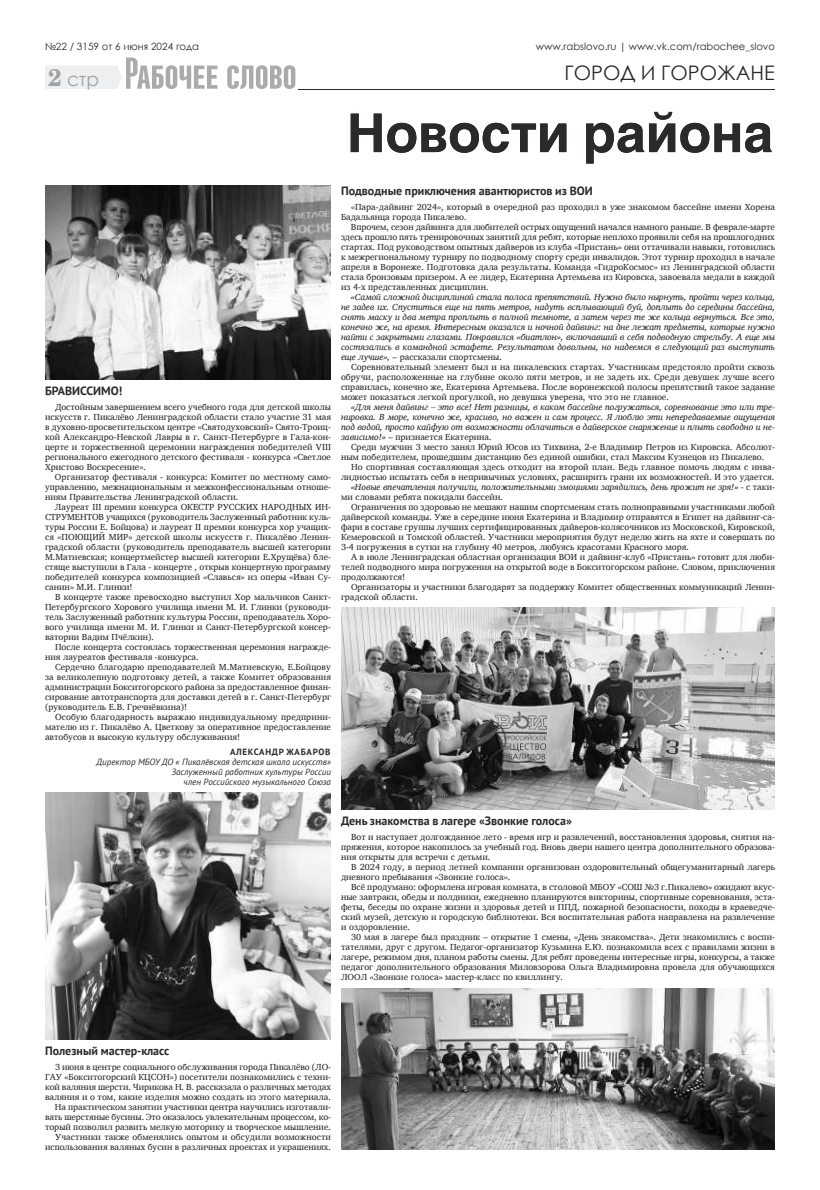
<style>
.page{position:relative;width:820px;height:1190px;background:#fff}
.page>*{position:absolute;margin:0;border:0;box-sizing:border-box;transform-origin:0 0}
.t1{font:700 53px "Helios";color:#2b292a}
.t2{font:20px "Century Gothic";color:#2b292a}
.t3{font:19px "Century Gothic";color:#9fa1a3}
.t4{font:700 12px "PT Sans";color:#2b292a}
.t5{font:10px "Century Gothic";color:#2b292a}
.t6{font:9px/10px "Charis SIL";color:#2b292a;text-align:justify}
.t7{font:italic 9px/10px "Charis SIL";color:#2b292a;text-align:justify}
.t8{font:italic 9px/10px "PT Sans";color:#2b292a;text-align:right}
.t9{font:700 9px "PT Sans";letter-spacing:.08em;color:#2b292a}
.s1{font-family:"New Century Schlbk";font-weight:700;font-size:24px}
.s2{font-style:normal}
</style>
<div class="page">
<hr style="left:298px;top:89px;width:477px;height:1px;background:#2b292a">
<svg style="left:45px;top:58px;width:250px;height:31px"></svg>
<img style="left:341px;top:608px;width:434px;height:202px">
<img style="left:45px;top:186px;width:286px;height:194px">
<img style="left:341px;top:988px;width:434px;height:162px">
<img style="left:45px;top:792px;width:286px;height:248px">
<p class="t5" style="left:45px;top:39px;width:156px">№22 / 3159 от 6 июня 2024 года</p>
<p class="t5" style="left:536px;top:39px;width:241px">www.rabslovo.ru | www.vk.com/rabochee_slovo</p>
<h3 class="t3" style="left:48px;top:66px;width:53px"><span class="s1">2</span> стр</h3>
<h2 class="t2" style="left:565px;top:59px;width:212px">ГОРОД И ГОРОЖАНЕ</h2>
<h1 class="t1" style="left:347px;top:112px;width:428px">Новости района</h1>
<h3 class="t4" style="left:341px;top:183px;width:253px">Подводные приключения авантюристов из ВОИ</h3>
<p class="t6" style="left:341px;top:202px;width:436px;text-indent:10px">«Пара-дайвинг 2024», который в очередной раз проходил в уже знакомом бассейне имени Хорена<br>Бадальянца города Пикалево.</p>
<p class="t6" style="left:341px;top:222px;width:436px;text-indent:10px">Впрочем, сезон дайвинга для любителей острых ощущений начался намного раньше. В феврале-марте здесь прошло пять тренировочных занятий для ребят, которые неплохо проявили себя на прошлогодних стартах. Под руководством опытных дайверов из клуба «Пристань» они оттачивали навыки, готовились к межрегиональному турниру по подводному спорту среди инвалидов. Этот турнир проходил в начале апреля в Воронеже. Подготовка дала результаты. Команда «ГидроКосмос» из Ленинградской области стала бронзовым призером. А ее лидер, Екатерина Артемьева из Кировска, завоевала медали в каждой из 4-х представленных дисциплин.</p>
<p class="t7" style="left:341px;top:292px;width:436px;text-indent:10px">«Самой сложной дисциплиной стала полоса препятствий. Нужно было нырнуть, пройти через кольца, не задев их. Спуститься еще на пять метров, надуть всплывающий буй, доплыть до середины бассейна, снять маску и два метра проплыть в полной темноте, а затем через те же кольца вернуться. Все это, конечно же, на время. Интересным оказался и ночной дайвинг: на дне лежат предметы, которые нужно найти с закрытыми глазами. Понравился «биатлон», включавший в себя подводную стрельбу. А еще мы состязались в командной эстафете. Результатом довольны, но надеемся в следующий раз выступить еще лучше», <span class="s2">– рассказали спортсмены.</span></p>
<p class="t6" style="left:341px;top:362px;width:435px;text-indent:10px">Соревновательный элемент был и на пикалевских стартах. Участникам предстояло пройти сквозь обручи, расположенные на глубине около пяти метров, и не задеть их. Среди девушек лучше всего справилась, конечно же, Екатерина Артемьева. После воронежской полосы препятствий такое задание может показаться легкой прогулкой, но девушка уверена, что это не главное.</p>
<p class="t7" style="left:341px;top:402px;width:436px;text-indent:10px">«Для меня дайвинг – это все! Нет разницы, в каком бассейне погружаться, соревнование это или тре&shy;нировка. В море, конечно же, красиво, но важен и сам процесс. Я люблю эти непередаваемые ощущения под водой, просто кайфую от возможности облачиться в дайверское снаряжение и плыть свободно и не&shy;зависимо!» <span class="s2">– признается Екатерина.</span></p>
<p class="t6" style="left:341px;top:442px;width:436px;text-indent:10px">Среди мужчин 3 место занял Юрий Юсов из Тихвина, 2-е Владимир Петров из Кировска. Абсолют&shy;ным победителем, прошедшим дистанцию без единой ошибки, стал Максим Кузнецов из Пикалево.</p>
<p class="t6" style="left:351px;top:462px;width:425px">Но спортивная составляющая здесь отходит на второй план. Ведь главное помочь людям с инва-</p>
<p class="t6" style="left:341px;top:472px;width:435px">лидностью испытать себя в непривычных условиях, расширить грани их возможностей. И это удается.</p>
<p class="t7" style="left:351px;top:482px;width:426px">«Новые впечатления получили, положительными эмоциями зарядились, день прожит не зря!» <span class="s2">- с таки-</span></p>
<p class="t6" style="left:341px;top:492px;width:163px">ми словами ребята покидали бассейн.</p>
<p class="t6" style="left:351px;top:502px;width:426px">Ограничения по здоровью не мешают нашим спортсменам стать полноправными участниками любой</p>
<p class="t6" style="left:341px;top:512px;width:435px">дайверской команды. Уже в середине июня Екатерина и Владимир отправятся в Египет на дайвинг-са-</p>
<p class="t6" style="left:341px;top:522px;width:436px">фари в составе группы лучших сертифицированных дайверов-колясочников из Московской, Кировской,</p>
<p class="t6" style="left:341px;top:532px;width:435px">Кемеровской и Томской областей. Участники мероприятия будут неделю жить на яхте и совершать по</p>
<p class="t6" style="left:341px;top:542px;width:349px">3-4 погружения в сутки на глубину 40 метров, любуясь красотами Красного моря.</p>
<p class="t6" style="left:351px;top:552px;width:425px">А в июле Ленинградская областная организация ВОИ и дайвинг-клуб «Пристань» готовят для люби-</p>
<p class="t6" style="left:341px;top:562px;width:435px">телей подводного мира погружения на открытой воде в Бокситогорском районе. Словом, приключения</p>
<p class="t6" style="left:341px;top:572px;width:66px">продолжаются!</p>
<p class="t6" style="left:351px;top:582px;width:425px">Организаторы и участники благодарят за поддержку Комитет общественных коммуникаций Ленин-</p>
<p class="t6" style="left:341px;top:592px;width:78px">градской области.</p>
<h3 class="t4" style="left:45px;top:383px;width:79px">БРАВИССИМО!</h3>
<p class="t6" style="left:45px;top:402px;width:288px;text-indent:10px">Достойным завершением всего учебного года для детской школы искусств г. Пикалёво Ленинградской области стало участие 31 мая в духовно-просветительском центре «Святодуховский» Свято-Троиц&shy;кой Александро-Невской Лавры в г. Санкт-Петербурге в Гала-кон&shy;церте и торжественной церемонии награждения победителей VIII регионального ежегодного детского фестиваля - конкурса «Светлое Христово Воскресение».</p>
<p class="t6" style="left:45px;top:472px;width:288px;text-indent:10px">Организатор фестиваля - конкурса: Комитет по местному само&shy;управлению, межнациональным и межконфессиональным отноше&shy;ниям Правительства Ленинградской области.</p>
<p class="t6" style="left:45px;top:502px;width:288px;text-indent:10px">Лауреат III премии конкурса ОКЕСТР РУССКИХ НАРОДНЫХ ИН-СТРУМЕНТОВ учащихся (руководитель Заслуженный работник куль&shy;туры России Е. Бойцова) и лауреат II премии конкурса хор учащих&shy;ся «ПОЮЩИЙ МИР» детской школы искусств г. Пикалёво Ленин&shy;градской области (руководитель преподаватель высшей категории М.Матиевская; концертмейстер высшей категории Е.Хрущёва) бле&shy;стяще выступили в Гала - концерте , открыв концертную программу победителей конкурса композицией «Славься» из оперы «Иван Су&shy;санин» М.И. Глинки!</p>
<p class="t6" style="left:45px;top:592px;width:288px;text-indent:10px">В концерте также превосходно выступил Хор мальчиков Санкт-Петербургского Хорового училища имени М. И. Глинки (руководи&shy;тель Заслуженный работник культуры России, преподаватель Хоро&shy;вого училища имени М. И. Глинки и Санкт-Петербургской консер&shy;ватории Вадим Пчёлкин).</p>
<p class="t6" style="left:45px;top:642px;width:288px;text-indent:10px">После концерта состоялась торжественная церемония награжде&shy;ния лауреатов фестиваля -конкурса.</p>
<p class="t6" style="left:45px;top:662px;width:288px;text-indent:10px">Сердечно благодарю преподавателей М.Матиевскую, Е.Бойцову за великолепную подготовку детей, а также Комитет образования администрации Бокситогорского района за предоставленное финан&shy;сирование автотранспорта для доставки детей в г. Санкт-Петербург (руководитель Е.В. Гречнёвкина)!</p>
<p class="t6" style="left:45px;top:712px;width:288px;text-indent:10px">Особую благодарность выражаю индивидуальному предприни&shy;мателю из г. Пикалёво А. Цветкову за оперативное предоставление автобусов и высокую культуру обслуживания!</p>
<p class="t9" style="left:230px;top:746px;width:102px">АЛЕКСАНДР ЖАБАРОВ</p>
<p class="t8" style="left:96px;top:757px;width:236px">Директор МБОУ ДО « Пикалёвская детская школа искусств»<br>Заслуженный работник культуры России<br>член Российского музыкального Союза</p>
<h3 class="t4" style="left:341px;top:813px;width:232px">День знакомства в лагере «Звонкие голоса»</h3>
<p class="t6" style="left:341px;top:832px;width:435px;text-indent:10px">Вот и наступает долгожданное лето - время игр и развлечений, восстановления здоровья, снятия на&shy;пряжения, которое накопилось за учебный год. Вновь двери нашего центра дополнительного образова&shy;ния открыты для встречи с детьми.</p>
<p class="t6" style="left:341px;top:862px;width:436px;text-indent:10px">В 2024 году, в период летней компании организован оздоровительный общегуманитарный лагерь дневного пребывания «Звонкие голоса».</p>
<p class="t6" style="left:341px;top:882px;width:435px;text-indent:10px">Всё продумано: оформлена игровая комната, в столовой МБОУ «СОШ №3 г.Пикалево» ожидают вкус&shy;ные завтраки, обеды и полдники, ежедневно планируются викторины, спортивные соревнования, эста&shy;феты, беседы по охране жизни и здоровья детей и ППД, пожарной безопасности, походы в краеведче&shy;ский музей, детскую и городскую библиотеки. Вся воспитательная работа направлена на развлечение и оздоровление.</p>
<p class="t6" style="left:341px;top:932px;width:435px;text-indent:10px">30 мая в лагере был праздник – открытие 1 смены, «День знакомства». Дети знакомились с воспи&shy;тателями, друг с другом. Педагог-организатор Кузьмина Е.Ю. познакомила всех с правилами жизни в лагере, режимом дня, планом работы смены. Для ребят проведены интересные игры, конкурсы, а также педагог дополнительного образования Миловзорова Ольга Владимировна провела для обучающихся ЛООЛ «Звонкие голоса» мастер-класс по квиллингу.</p>
<h3 class="t4" style="left:45px;top:1043px;width:126px">Полезный мастер-класс</h3>
<p class="t6" style="left:45px;top:1062px;width:288px;text-align:right">3 июня в центре социального обслуживания города Пикалёво (ЛО-ГАУ «Бокситогорский КЦСОН») посетители познакомились с техни&shy;кой валяния шерсти. Чирикова Н. В. рассказала о различных методах валяния и о том, какие изделия можно создать из этого материала.<br>На практическом занятии участники центра научились изготавли&shy;вать шерстяные бусины. Это оказалось увлекательным процессом, ко&shy;торый позволил развить мелкую моторику и творческое мышление.<br>Участники также обменялись опытом и обсудили возможности использования валяных бусин в различных проектах и украшениях.</p>
</div>
